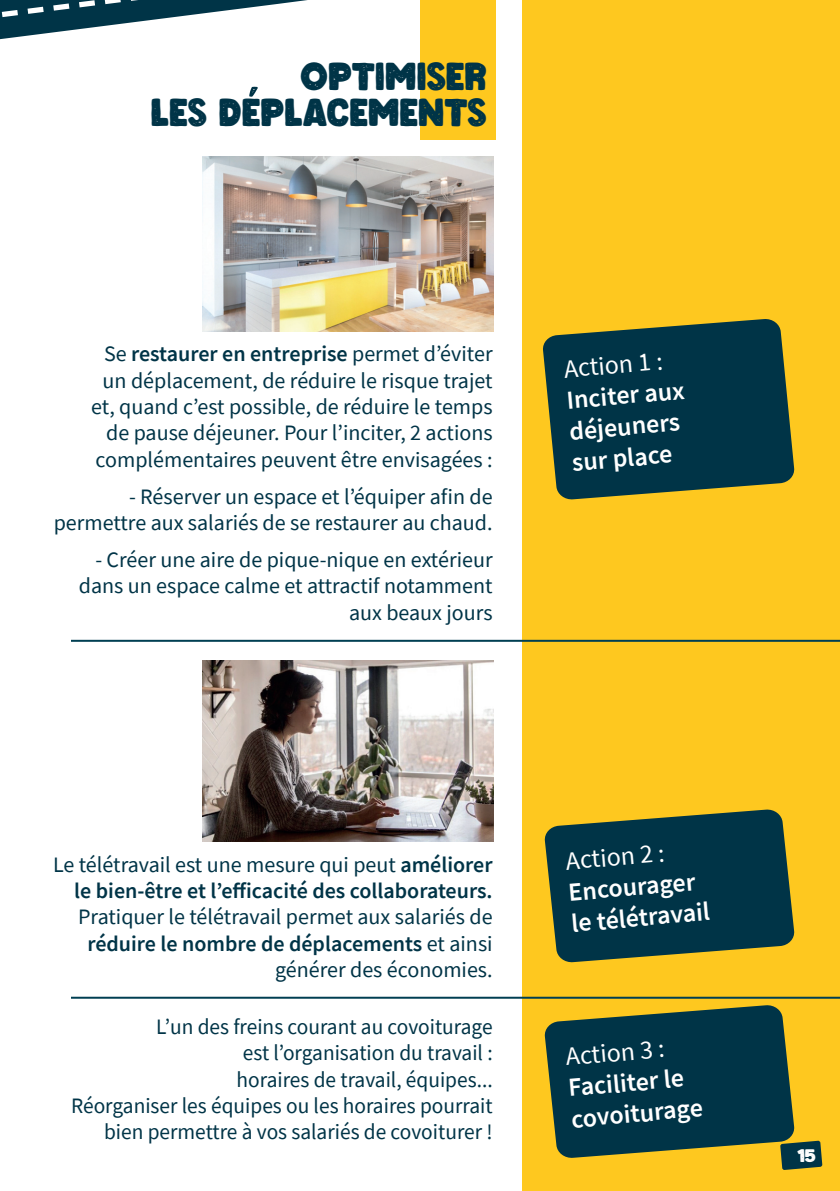
<style>
.page{position:relative;width:840px;height:1191px;background:#fff}
.page>*{position:absolute;margin:0;border:0;box-sizing:border-box;transform-origin:0 0}
.t1{font:38.6px/36px "Chieezy Burger Distressed";color:#003447;text-align:right}
.t2{font:600 26px/31.2px "Source Sans Pro";color:#fff}
.t3{font:26px "Source Sans Pro";color:#fff}
.t4{font:22px/26.4px "Source Sans Pro";color:#003447;text-align:right}
.t5{font:600 22px/26.4px "Source Sans Pro";color:#003447;text-align:right}
.t6{font:18px "Chieezy Burger Distressed";color:#fff}
.s1{font-weight:600}
.s2{font-weight:400}
</style>
<div class="page">
<div style="left:522px;top:0;width:317px;height:1191px;background:#fec81f"></div>
<div style="left:420px;top:0;width:75px;height:139px;background:#fec81f"></div>
<svg style="left:543px;top:319px;width:251px;height:181px;background:#234841"></svg>
<svg style="left:544px;top:809px;width:250px;height:153px;background:#264a40"></svg>
<img style="left:202px;top:156px;width:291px;height:175px">
<img style="left:202px;top:660px;width:291px;height:181px">
<svg style="left:0;top:0;width:308px;height:97px"></svg>
<hr style="left:71px;top:640px;width:768px;height:2px;background:#003f52">
<hr style="left:71px;top:996px;width:768px;height:2px;background:#003f52">
<svg style="left:544px;top:1005px;width:277px;height:165px"></svg>
<h1 class="t1" style="left:151px;top:58px;width:337px">OPTIMISER<br>LES DEPLACEMENTS</h1>
<p class="t4" style="left:91px;top:340px;width:403px">Se <span class="s1">restaurer en entreprise</span> permet d’éviter un déplacement, de réduire le risque trajet et, quand c’est possible, de réduire le temps de pause déjeuner. Pour l’inciter, 2 actions complémentaires peuvent être envisagées :</p>
<p class="t4" style="left:54px;top:483px;width:440px">- Réserver un espace et l’équiper afin de permettre aux salariés de se restaurer au chaud.</p>
<p class="t4" style="left:79px;top:546px;width:415px">- Créer une aire de pique-nique en extérieur dans un espace calme et attractif notamment aux beaux jours</p>
<p class="t3" style="left:562px;top:352px;width:101px;rotate:-5deg">Action 1 :</p>
<p class="t2" style="left:565px;top:384px;width:120px;rotate:-5deg">Inciter aux déjeuners sur place</p>
<p class="t5" style="left:53px;top:851px;width:441px"><span class="s2">Le télétravail est une mesure qui peut</span> améliorer le bien-être et l’efficacité des collaborateurs.</p>
<p class="t4" style="left:78px;top:903px;width:416px">Pratiquer le télétravail permet aux salariés de <span class="s1">réduire le nombre de déplacements</span> et ainsi générer des économies.</p>
<p class="t4" style="left:71px;top:1013px;width:422px">L’un des freins courant au covoiturage<br>est l’organisation du travail :<br>horaires de travail, équipes...<br>Réorganiser les équipes ou les horaires pourrait bien permettre à vos salariés de covoiturer !</p>
<p class="t3" style="left:564px;top:844px;width:101px;rotate:-5deg">Action 2 :</p>
<p class="t2" style="left:567px;top:876px;width:140px;rotate:-5deg">Encourager le télétravail</p>
<p class="t3" style="left:564px;top:1040px;width:101px;rotate:-5deg">Action 3 :</p>
<p class="t2" style="left:567px;top:1072px;width:133px;rotate:-5deg">Faciliter le covoiturage</p>
<p class="t6" style="left:796px;top:1146px;width:20px">15</p>
</div>
